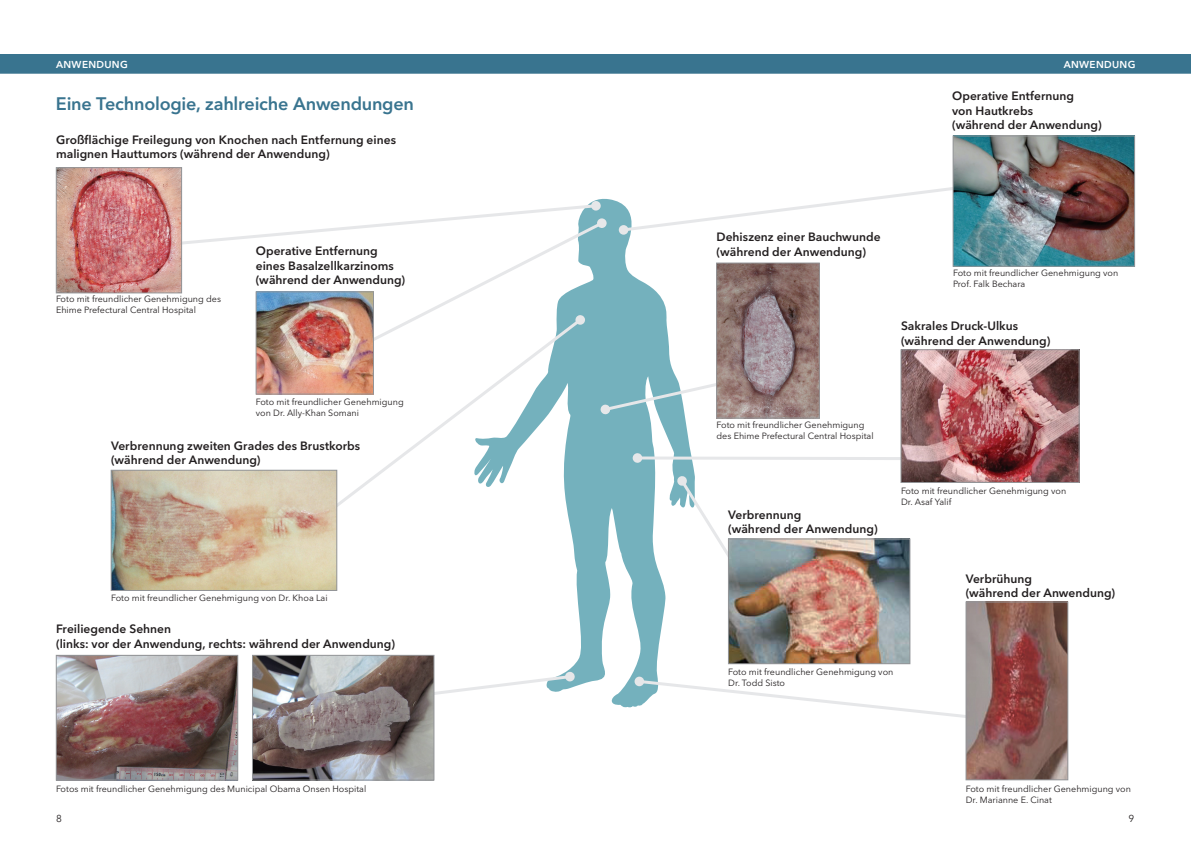
<style>
.page{position:relative;width:1191px;height:842px;background:#fff}
.page>*{position:absolute;margin:0;border:0;box-sizing:border-box;transform-origin:0 0}
.t1{font:600 18px "Avenir Next LT Pro";letter-spacing:-.01em;color:#39748f}
.t2{font:600 12px/14.4px "Avenir Next LT Pro";color:#231f20}
.t3{font:600 10px "Avenir Next LT Pro";letter-spacing:.03em;color:#fff}
.t4{font:10px "Avenir Next LT Pro";color:#231f20}
.t5{font:9px/10.8px "Avenir Next LT Pro";color:#231f20}
</style>
<div class="page">
<div style="left:587px;top:54px;width:604px;height:20px;background:#39748f"></div>
<div style="left:0;top:54px;width:604px;height:20px;background:#39748f"></div>
<svg style="left:567px;top:198px;width:128px;height:510px;fill:#74b1bd"></svg>
<svg style="left:236px;top:316px;width:348px;height:267px"></svg>
<svg style="left:182px;top:201px;width:419px;height:49px"></svg>
<svg style="left:307px;top:219px;width:299px;height:156px"></svg>
<div style="left:597px;top:218px;width:10px;height:10px;background:#e6e7e9;border-radius:50%"></div>
<img style="left:258px;top:294px;width:114px;height:98px">
<div style="left:256px;top:292px;width:118px;height:102px;border:1px solid #939598"></div>
<svg style="left:434px;top:671px;width:141px;height:28px"></svg>
<img style="left:58px;top:657px;width:178px;height:121px">
<div style="left:56px;top:655px;width:182px;height:125px;border:1px solid #939598"></div>
<img style="left:254px;top:657px;width:178px;height:121px">
<div style="left:252px;top:655px;width:182px;height:125px;border:1px solid #939598"></div>
<img style="left:113px;top:472px;width:222px;height:117px">
<div style="left:111px;top:470px;width:226px;height:121px;border:1px solid #939598"></div>
<img style="left:58px;top:169px;width:122px;height:122px">
<div style="left:56px;top:167px;width:126px;height:126px;border:1px solid #939598"></div>
<svg style="left:676px;top:475px;width:97px;height:150px"></svg>
<svg style="left:620px;top:187px;width:332px;height:46px"></svg>
<div style="left:619px;top:225px;width:9px;height:10px;background:#e6e7e9;border-radius:50%"></div>
<svg style="left:600px;top:363px;width:116px;height:52px"></svg>
<img style="left:730px;top:541px;width:178px;height:121px">
<div style="left:728px;top:539px;width:182px;height:125px;border:1px solid #939598"></div>
<svg style="left:636px;top:678px;width:329px;height:40px"></svg>
<div style="left:634px;top:676px;width:10px;height:10px;background:#e6e7e9;border-radius:50%"></div>
<img style="left:967px;top:604px;width:99px;height:174px">
<div style="left:965px;top:602px;width:103px;height:178px;border:1px solid #939598"></div>
<svg style="left:632px;top:453px;width:268px;height:10px"></svg>
<img style="left:902px;top:351px;width:175px;height:130px">
<div style="left:900px;top:349px;width:179px;height:134px;border:1px solid #939598"></div>
<img style="left:954px;top:138px;width:178px;height:127px">
<div style="left:952px;top:136px;width:182px;height:131px;border:1px solid #939598"></div>
<img style="left:718px;top:265px;width:99px;height:151px">
<div style="left:716px;top:263px;width:103px;height:155px;border:1px solid #939598"></div>
<p class="t3" style="left:56px;top:58px;width:73px">ANWENDUNG</p>
<h1 class="t1" style="left:56px;top:93px;width:360px">Eine Technologie, zahlreiche Anwendungen</h1>
<p class="t2" style="left:56px;top:133px;width:341px">Großflächige Freilegung von Knochen nach Entfernung eines malignen Hauttumors (während der Anwendung)</p>
<p class="t5" style="left:56px;top:294px;width:166px">Foto mit freundlicher Genehmigung des<br>Ehime Prefectural Central Hospital</p>
<p class="t2" style="left:256px;top:244px;width:151px">Operative Entfernung eines Basalzellkarzinoms (während der Anwendung)</p>
<p class="t5" style="left:256px;top:397px;width:149px">Foto mit freundlicher Genehmigung von Dr. Ally-Khan Somani</p>
<p class="t2" style="left:111px;top:438px;width:251px">Verbrennung zweiten Grades des Brustkorbs (während der Anwendung)</p>
<p class="t5" style="left:111px;top:592px;width:218px">Foto mit freundlicher Genehmigung von Dr. Khoa Lai</p>
<p class="t2" style="left:56px;top:622px;width:340px">Freiliegende Sehnen<br>(links: vor der Anwendung, rechts: während der Anwendung)</p>
<p class="t5" style="left:56px;top:783px;width:312px">Fotos mit freundlicher Genehmigung des Municipal Obama Onsen Hospital</p>
<p class="t3" style="left:1063px;top:58px;width:73px">ANWENDUNG</p>
<p class="t2" style="left:952px;top:89px;width:151px">Operative Entfernung<br>von Hautkrebs<br>(während der Anwendung)</p>
<p class="t2" style="left:716px;top:230px;width:165px">Dehiszenz einer Bauchwunde (während der Anwendung)</p>
<p class="t5" style="left:953px;top:268px;width:167px">Foto mit freundlicher Genehmigung von<br>Prof. Falk Bechara</p>
<p class="t2" style="left:901px;top:319px;width:151px">Sakrales Druck-Ulkus (während der Anwendung)</p>
<p class="t5" style="left:716px;top:420px;width:159px">Foto mit freundlicher Genehmigung des Ehime Prefectural Central Hospital</p>
<p class="t2" style="left:728px;top:508px;width:151px">Verbrennung<br>(während der Anwendung)</p>
<p class="t5" style="left:901px;top:486px;width:167px">Foto mit freundlicher Genehmigung von<br>Dr. Asaf Yalif</p>
<p class="t2" style="left:965px;top:571px;width:151px">Verbrühung<br>(während der Anwendung)</p>
<p class="t5" style="left:728px;top:666px;width:167px">Foto mit freundlicher Genehmigung von<br>Dr. Todd Sisto</p>
<p class="t5" style="left:965px;top:783px;width:167px">Foto mit freundlicher Genehmigung von<br>Dr. Marianne E. Cinat</p>
<p class="t4" style="left:56px;top:813px;width:7px">8</p>
<p class="t4" style="left:1128px;top:813px;width:7px">9</p>
</div>
